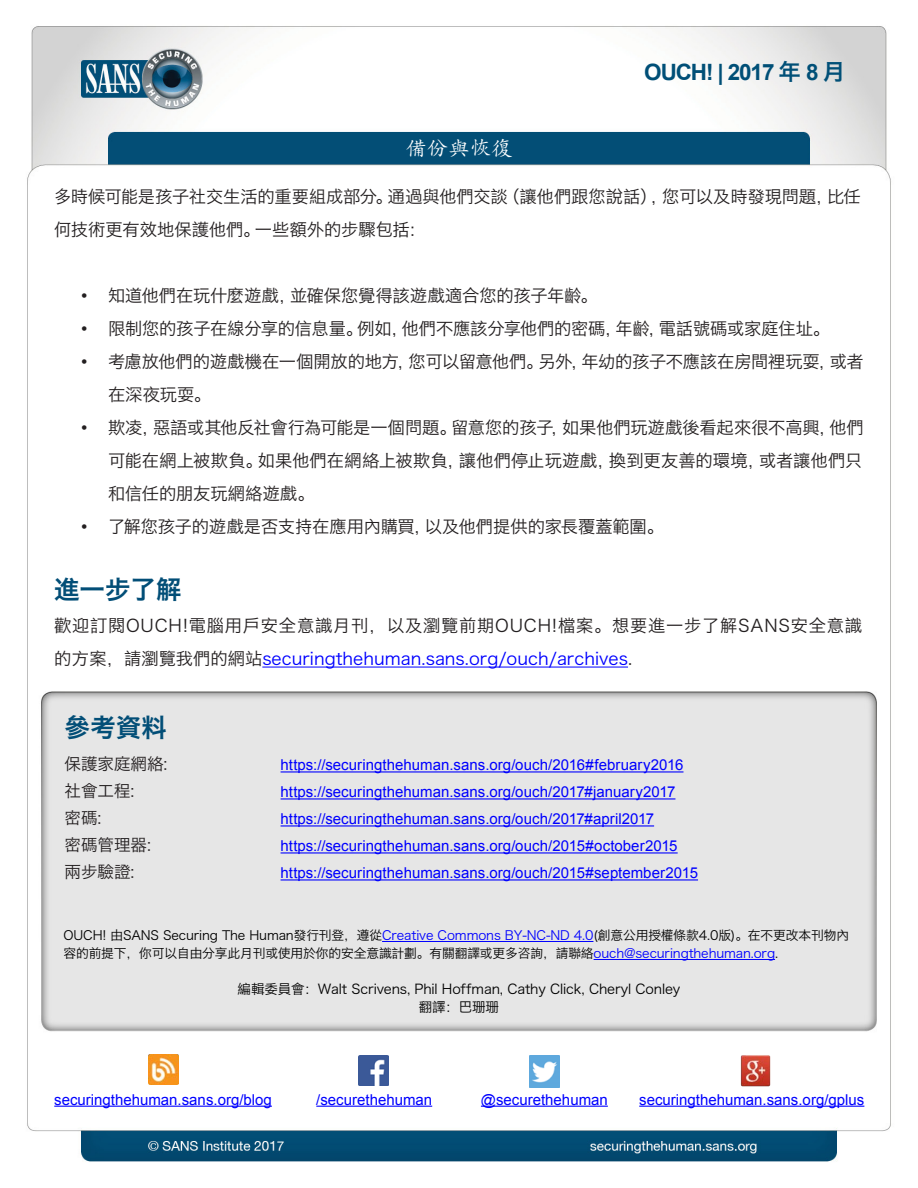
<style>
.page{position:relative;width:918px;height:1188px;background:#fff}
.page>*{position:absolute;margin:0;border:0;box-sizing:border-box;transform-origin:0 0}
.MainText{font:25.5px "Hiragino Sans GB W6";color:#024e77}
.t1{font:700 22.5px "Arial";letter-spacing:-.05em;color:#004f77}
.t2{font:21px "Adobe Kaiti Std";letter-spacing:.025em;color:#fff}
.t3{font:18px "Arial";color:#231f20}
.MainText-2{font:17.25px/33px "Hiragino Sans GB W3";letter-spacing:-.005em;color:#231f20}
.MainText-3{font:17.25px/33px "Hiragino Sans GB W3";letter-spacing:.04em;color:#231f20}
.MainText-4{font:17.25px "Hiragino Sans GB W3";letter-spacing:.015em;color:#231f20}
.MainText-5{font:17.25px "Hiragino Sans GB W3";letter-spacing:-.03em;color:#231f20}
.t4{font:16.5px "Hira Kaku Pro W3";color:#231f20}
.t5{font:15px "Arial";color:#00f}
.t6{font:13.5px "Hiragino Sans GB W3";letter-spacing:-.01em;color:#000}
.t7{font:12.75px/18px "Hiragino Sans GB W3";letter-spacing:-.01em;color:#000}
.s1{font-family:"Hiragino Sans GB W6";font-weight:400}
.s2{color:#00f}
</style>
<div class="page">
<img style="left:27px;top:26px;width:864px;height:1136px">
<hr style="left:262px;top:667px;width:366px;height:1px;background:#00f">
<hr style="left:382px;top:941px;width:211px;height:1px;background:#00f">
<hr style="left:594px;top:959px;width:181px;height:1px;background:#00f">
<hr style="left:281px;top:771px;width:403px;height:2px;background:#00f">
<hr style="left:281px;top:798px;width:394px;height:2px;background:#00f">
<hr style="left:281px;top:825px;width:373px;height:2px;background:#00f">
<hr style="left:281px;top:852px;width:397px;height:2px;background:#00f">
<hr style="left:281px;top:879px;width:417px;height:2px;background:#00f">
<img style="left:148px;top:1054px;width:30px;height:30px">
<hr style="left:54px;top:1106px;width:218px;height:1px;background:#00f">
<img style="left:359px;top:1055px;width:30px;height:30px">
<hr style="left:316px;top:1106px;width:116px;height:1px;background:#00f">
<img style="left:530px;top:1055px;width:30px;height:32px">
<hr style="left:481px;top:1106px;width:127px;height:1px;background:#00f">
<img style="left:741px;top:1054px;width:30px;height:32px">
<hr style="left:639px;top:1106px;width:225px;height:1px;background:#00f">
<h3 class="t2" style="left:405px;top:136px;width:109px">備份與恢復</h3>
<h2 class="t1" style="left:644px;top:58px;width:202px">OUCH! | 2017 <span class="s1">年 月</span>8</h2>
<p class="MainText-2" style="left:255px;top:180px;width:173px;text-indent:-201px">多時候可能是孩子社交生活的重要組成部分。<br>一些額外的步驟包括：</p>
<p class="MainText-2" style="left:502px;top:180px;width:333px">（讓他們跟您說話）您可以及時發現問題，</p>
<p class="MainText-2" style="left:651px;top:180px;width:19px">，</p>
<p class="MainText-2" style="left:388px;top:180px;width:121px">通過與他們交談</p>
<p class="MainText-2" style="left:54px;top:213px;width:208px">何技術更有效地保護他們。</p>
<p class="MainText-2" style="left:827px;top:180px;width:35px">比任</p>
<p class="t3" style="left:81px;top:284px;width:8px">•</p>
<p class="t3" style="left:81px;top:317px;width:8px">•</p>
<p class="MainText-2" style="left:108px;top:279px;width:190px">知道他們在玩什麼遊戲，</p>
<p class="MainText-2" style="left:290px;top:279px;width:309px">並確保您覺得該遊戲適合您的孩子年齡。</p>
<p class="MainText-2" style="left:108px;top:312px;width:256px">限制您的孩子在線分享的信息量。</p>
<p class="MainText-2" style="left:402px;top:312px;width:222px">他們不應該分享他們的密碼，</p>
<p class="MainText-2" style="left:659px;top:312px;width:173px">電話號碼或家庭住址。</p>
<p class="MainText-2" style="left:615px;top:312px;width:52px">年齡，</p>
<p class="MainText-2" style="left:358px;top:312px;width:53px">例如，</p>
<p class="t3" style="left:81px;top:350px;width:8px">•</p>
<p class="t3" style="left:81px;top:416px;width:8px">•</p>
<p class="t3" style="left:81px;top:515px;width:8px">•</p>
<p class="MainText-2" style="left:108px;top:345px;width:308px">考慮放他們的遊戲機在一個開放的地方，</p>
<p class="MainText-2" style="left:108px;top:378px;width:104px">在深夜玩耍。</p>
<p class="MainText-2" style="left:581px;top:345px;width:256px">年幼的孩子不應該在房間裡玩耍，</p>
<p class="MainText-5" style="left:409px;top:351px;width:136px">您可以留意他們。</p>
<p class="MainText-2" style="left:538px;top:345px;width:51px">另外，</p>
<p class="MainText-2" style="left:830px;top:345px;width:36px">或者</p>
<p class="MainText-2" style="left:108px;top:411px;width:53px">欺凌，</p>
<p class="MainText-2" style="left:153px;top:411px;width:305px">惡語或其他反社會行為可能是一個問題。</p>
<p class="MainText-2" style="left:451px;top:411px;width:119px">留意您的孩子，</p>
<p class="MainText-2" style="left:562px;top:411px;width:276px">如果他們玩遊戲後看起來很不高興，</p>
<p class="MainText-2" style="left:830px;top:411px;width:36px">他們</p>
<p class="MainText-2" style="left:108px;top:444px;width:208px">可能在網上被欺負。<br>和信任的朋友玩網絡遊戲。</p>
<p class="MainText-2" style="left:258px;top:444px;width:208px">如果他們在網絡上被欺負，</p>
<p class="MainText-4" style="left:459px;top:450px;width:157px">讓他們停止玩遊戲，</p>
<p class="MainText-2" style="left:609px;top:444px;width:158px">換到更友善的環境，</p>
<p class="MainText-2" style="left:108px;top:510px;width:325px">了解您孩子的遊戲是否支持在應用內購買，</p>
<p class="MainText-2" style="left:425px;top:510px;width:241px">以及他們提供的家長覆蓋範圍。</p>
<p class="MainText-2" style="left:759px;top:444px;width:105px">或者讓他們只</p>
<p class="MainText" style="left:54px;top:573px;width:129px">進一步了解</p>
<p class="MainText-3" style="left:54px;top:609px;width:810px">歡迎訂閱OUCH!電腦用戶安全意識月刊，以及瀏覽前期OUCH!檔案。想要進一步了解SANS安全意識的方案，請瀏覽我們的網站<span class="s2">securingthehuman.sans.org/ouch/archives</span>.</p>
<p class="MainText" style="left:65px;top:711px;width:104px">參考資料</p>
<p class="t4" style="left:65px;top:749px;width:104px">保護家庭網絡:</p>
<p class="t5" style="left:281px;top:755px;width:404px">https://securingthehuman.sans.org/ouch/2016#february2016</p>
<p class="t4" style="left:65px;top:776px;width:71px">社會工程:</p>
<p class="t5" style="left:281px;top:782px;width:396px">https://securingthehuman.sans.org/ouch/2017#january2017</p>
<p class="t4" style="left:65px;top:803px;width:38px">密碼:</p>
<p class="t5" style="left:281px;top:809px;width:375px">https://securingthehuman.sans.org/ouch/2017#april2017</p>
<p class="t4" style="left:65px;top:830px;width:88px">密碼管理器:</p>
<p class="t5" style="left:281px;top:836px;width:399px">https://securingthehuman.sans.org/ouch/2015#october2015</p>
<p class="t4" style="left:65px;top:857px;width:71px">兩步驗證:</p>
<p class="t5" style="left:281px;top:863px;width:419px">https://securingthehuman.sans.org/ouch/2015#september2015</p>
<p class="t7" style="left:63px;top:926px;width:787px">OUCH! 由SANS Securing The Human發行刊登，遵從<span class="s2">Creative Commons BY-NC-ND 4.0</span>(創意公用授權條款4.0版)。在不更改本刊物內容的前提下，你可以自由分享此月刊或使用於你的安全意識計劃。有關翻譯或更多咨詢，請聯絡<span class="s2">ouch@securingthehuman.org</span>.</p>
<p class="t6" style="left:238px;top:981px;width:444px">編輯委員會：Walt Scrivens, Phil Hoffman, Cathy Click, Cheryl Conley</p>
<p class="t6" style="left:419px;top:999px;width:82px">翻譯：巴珊珊</p>
<p class="t5" style="left:54px;top:1090px;width:219px">securingthehuman.sans.org/blog</p>
<p class="t5" style="left:316px;top:1090px;width:117px">/securethehuman</p>
<p class="t5" style="left:481px;top:1090px;width:128px">@securethehuman</p>
<p class="t5" style="left:639px;top:1090px;width:227px">securingthehuman.sans.org/gplus</p>
</div>
